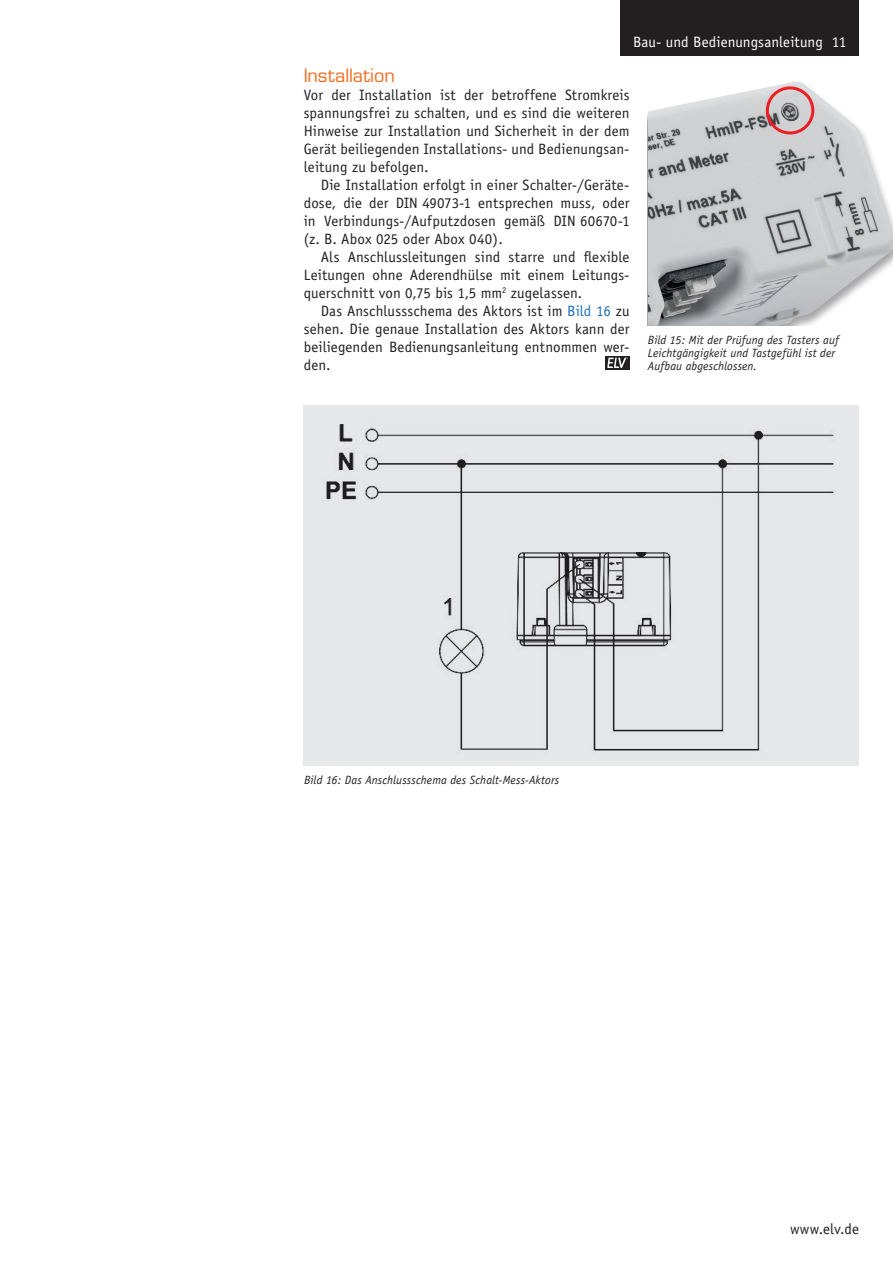
<style>
.page{position:relative;width:893px;height:1263px;background:#fff}
.page>*{position:absolute;margin:0;border:0;box-sizing:border-box;transform-origin:0 0}
.t1{font:18px "Eurostile";color:#f36e21}
.t2{font:15px/18px "Officina Sans";letter-spacing:.005em;color:#231f20;text-align:justify}
.t3{font:15px "Officina Sans";letter-spacing:.005em;color:#fff}
.t4{font:italic 12px/12.8px "Officina Sans";letter-spacing:.01em;color:#231f20}
.s1{color:#1f6fb8}
</style>
<div class="page">
<div style="left:621px;top:0;width:238px;height:55px;background:#231f20"></div>
<div style="left:304px;top:406px;width:555px;height:360px;background:#e6e7e9"></div>
<img style="left:648px;top:81px;width:245px;height:245px">
<div style="left:766px;top:86px;width:48px;height:48px;border:3px solid #ee1d23;border-radius:50%"></div>
<img style="left:326px;top:424px;width:508px;height:327px">
<svg style="left:606px;top:356px;width:24px;height:14px"></svg>
<svg style="left:607px;top:358px;width:21px;height:10px"></svg>
<p class="t3" style="left:633px;top:33px;width:214px">Bau- und Bedienungsanleitung 11</p>
<p class="t1" style="left:304px;top:64px;width:92px">Installation</p>
<p class="t2" style="left:304px;top:86px;width:327px">Vor der Installation ist der betroffene Stromkreis spannungsfrei zu schalten, und es sind die weiteren Hinweise zur Installation und Sicherheit in der dem Gerät beiliegenden Installations- und Bedienungsan&shy;leitung zu befolgen.</p>
<p class="t2" style="left:304px;top:176px;width:327px;text-indent:17px">Die Installation erfolgt in einer Schalter-/Geräte&shy;dose, die der DIN 49073-1 entsprechen muss, oder in Verbindungs-/Aufputzdosen gemäß DIN 60670-1 (z. B. Abox 025 oder Abox 040).</p>
<p class="t2" style="left:304px;top:248px;width:327px;text-indent:17px">Als Anschlussleitungen sind starre und flexible Leitungen ohne Aderendhülse mit einem Leitungs&shy;querschnitt von 0,75 bis 1,5 mm<sup>2</sup> zugelassen.</p>
<p class="t2" style="left:304px;top:302px;width:327px;text-indent:17px">Das Anschlussschema des Aktors ist im <span class="s1">Bild 16</span> zu sehen. Die genaue Installation des Aktors kann der beiliegenden Bedienungsanleitung entnommen wer&shy;den.</p>
<p class="t4" style="left:648px;top:334px;width:192px">Bild 15: Mit der Prüfung des Tasters auf<br>Leichtgängigkeit und Tastgefühl ist der<br>Aufbau abgeschlossen.</p>
<p class="t4" style="left:304px;top:773px;width:257px">Bild 16: Das Anschlussschema des Schalt-Mess-Aktors</p>
<p class="t2" style="left:790px;top:1220px;width:70px">www.elv.de</p>
</div>
